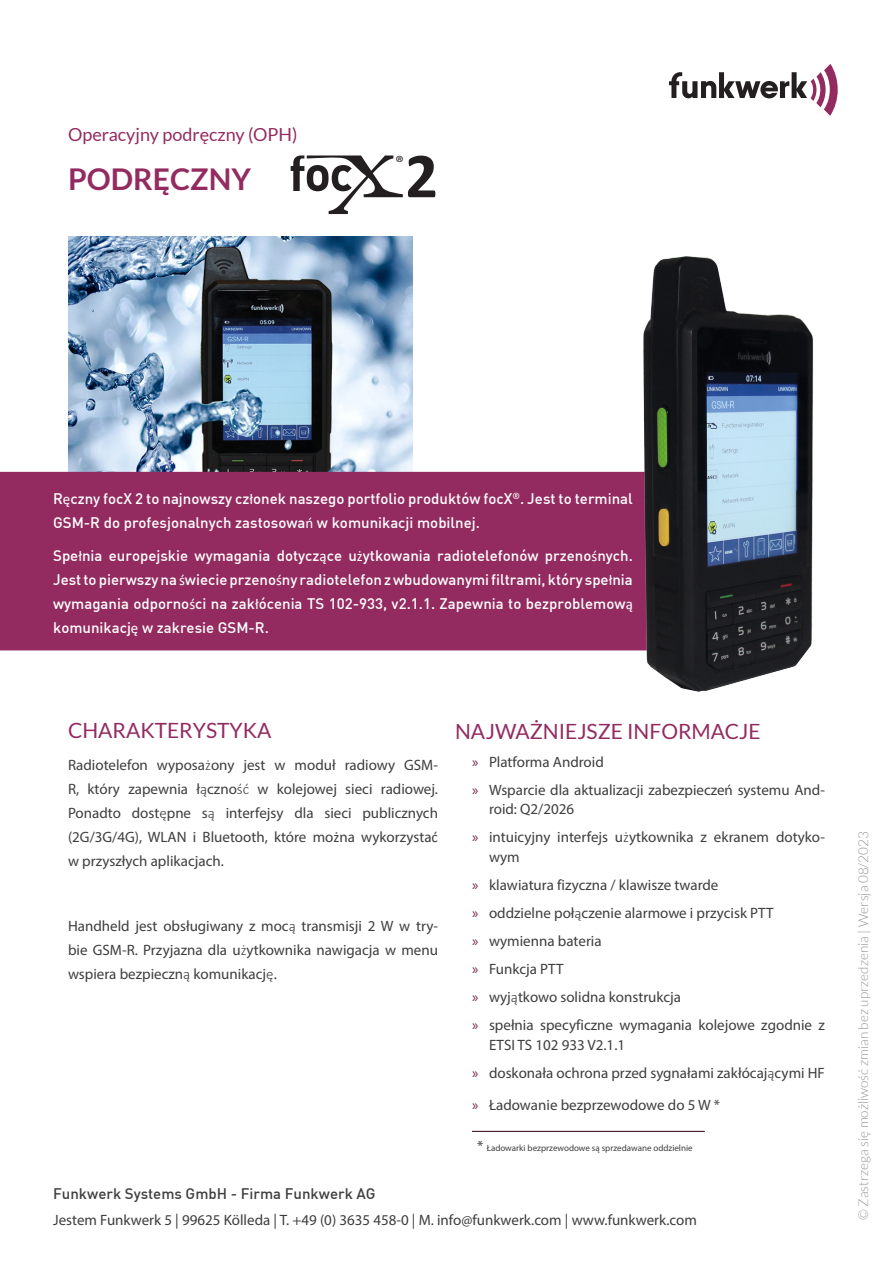
<style>
.page{position:relative;width:893px;height:1263px;background:#fff}
.page>*{position:absolute;margin:0;border:0;box-sizing:border-box;transform-origin:0 0}
.DB_-_Headline_h1{font:700 30px "Lato";color:#932b60}
.DB_-_h2{font:21px "Lato";color:#932b60}
.t1{font:19.35px "Myriad Pro";color:#231f20}
.DB_-_Subheadline{font:18px "Lato";color:#932b60}
.DB_-_Fließtext{font:15px/24px "Myriad Pro";color:#3e3e3f}
.DB_-_Teaser{font:500 15px/24px "DIN";color:#fff}
.t2{font:500 15px "DIN";color:#3e3e3f}
.t3{font:300 13.5px "Lato";color:#939598}
.DB_-_Fließtext-2{font:9px "Myriad Pro";color:#3e3e3f}
.s1{font-family:"Calibri";font-weight:400}
.s2{font-family:"Calibri";font-weight:300}
.s3{font-family:"Calibri"}
.s4{color:#75214a}
.s5{font-size:15px}
</style>
<div class="page">
<svg style="left:669px;top:64px;width:169px;height:52px"></svg>
<img style="left:68px;top:236px;width:345px;height:236px">
<div style="left:0;top:472px;width:566px;height:178px;background:#932b60"></div>
<svg style="left:291px;top:155px;width:144px;height:59px"></svg>
<img style="left:566px;top:256px;width:248px;height:436px">
<hr style="left:472px;top:1131px;width:233px;height:1px;background:#2d030a">
<p class="DB_-_Subheadline" style="left:68px;top:124px;width:231px">Operacyjny podręczny (OPH)</p>
<p class="DB_-_Headline_h1" style="left:68px;top:162px;width:185px">PODRĘCZNY</p>
<p class="t1" style="left:396px;top:150px;width:10px">®</p>
<p class="DB_-_Teaser" style="left:53px;top:486px;width:581px">R<span class="s1">ę</span>czny focX 2 to najnowszy cz<span class="s1">ł</span>onek naszego portfolio produktów focX<sup>®</sup>. Jest to terminal<br>GSM-R do profesjonalnych zastosowa<span class="s1">ń</span> w komunikacji mobilnej.</p>
<p class="DB_-_Teaser" style="left:53px;top:543px;width:581px;text-align:justify">Spe<span class="s1">ł</span>nia europejskie wymagania dotycz<span class="s1">ą</span>ce u<span class="s1">ż</span>ytkowania radiotelefonów przeno<span class="s1">ś</span>nych.<br>Jest to pierwszy na <span class="s1">ś</span>wiecie przeno<span class="s1">ś</span>ny radiotelefon z wbudowanymi filtrami, który spe<span class="s1">ł</span>nia wymagania odporno<span class="s1">ś</span>ci na zak<span class="s1">ł</span>ócenia TS 102-933, v2.1.1. Zapewnia to bezproblemow<span class="s1">ą </span>komunikacj<span class="s1">ę</span> w zakresie GSM-R.</p>
<p class="DB_-_h2" style="left:68px;top:718px;width:205px">CHARAKTERYSTYKA</p>
<p class="DB_-_Fließtext" style="left:68px;top:753px;width:371px;text-align:justify">Radiotelefon wyposa<span class="s2">ż</span>ony jest w moduł radiowy GSM-R, który zapewnia ł<span class="s2">ą</span>czno<span class="s2">ść</span> w kolejowej sieci radiowej.<br>Ponadto dost<span class="s2">ę</span>pne s<span class="s2">ą</span> interfejsy dla sieci publicznych (2G/3G/4G), WLAN i Bluetooth, które mo<span class="s3">ż</span>na wykorzysta<span class="s3">ć </span>w przyszłych aplikacjach.</p>
<p class="DB_-_Fließtext" style="left:68px;top:914px;width:371px;text-align:justify">Handheld jest obsługiwany z moc<span class="s2">ą</span> transmisji 2 W w try&shy;bie GSM-R. Przyjazna dla u<span class="s2">ż</span>ytkownika nawigacja w menu wspiera bezpieczn<span class="s2">ą</span> komunikacj<span class="s2">ę</span>.</p>
<p class="DB_-_h2" style="left:455px;top:720px;width:307px">NAJWAŻNIEJSZE INFORMACJE</p>
<p class="DB_-_Fließtext" style="left:472px;top:750px;width:133px"><span class="s4">»</span> Platforma Android</p>
<p class="DB_-_Fließtext" style="left:489px;top:780px;width:337px;line-height:19.5px;text-indent:-17px"><span class="s4">»</span> Wsparcie dla aktualizacji zabezpieczeń systemu And&shy;roid: Q2/2026</p>
<p class="DB_-_Fließtext" style="left:489px;top:827px;width:337px;line-height:19.5px;text-indent:-17px"><span class="s4">»</span> intuicyjny interfejs u<span class="s2">ż</span>ytkownika z ekranem dotyko&shy;wym</p>
<p class="DB_-_Fließtext" style="left:472px;top:873px;width:248px"><span class="s4">»</span> klawiatura fizyczna / klawisze twarde</p>
<p class="DB_-_Fließtext" style="left:472px;top:901px;width:303px"><span class="s4">»</span> oddzielne poł<span class="s2">ą</span>czenie alarmowe i przycisk PTT</p>
<p class="DB_-_Fließtext" style="left:472px;top:929px;width:131px"><span class="s4">»</span> wymienna bateria</p>
<p class="DB_-_Fließtext" style="left:472px;top:957px;width:93px"><span class="s4">»</span> Funkcja PTT</p>
<p class="DB_-_Fließtext" style="left:472px;top:985px;width:211px"><span class="s4">»</span> wyj<span class="s2">ą</span>tkowo solidna konstrukcja</p>
<p class="DB_-_Fließtext" style="left:489px;top:1015px;width:337px;line-height:19.5px;text-indent:-17px"><span class="s4">»</span> spełnia specyficzne wymagania kolejowe zgodnie z<br>ETSI TS 102 933 V2.1.1</p>
<p class="DB_-_Fließtext" style="left:472px;top:1060px;width:354px"><span class="s4">»</span> doskonała ochrona przed sygnałami zakłócaj<span class="s2">ą</span>cymi HF</p>
<p class="DB_-_Fließtext" style="left:472px;top:1093px;width:250px"><span class="s4">»</span> Ładowanie bezprzewodowe do 5 W *</p>
<p class="DB_-_Fließtext-2" style="left:477px;top:1142px;width:217px"><span class="s5">*</span> Ładowarki bezprzewodowe są sprzedawane oddzielnie</p>
<p class="t2" style="left:53px;top:1183px;width:324px">Funkwerk Systems GmbH - Firma Funkwerk AG</p>
<p class="DB_-_Fließtext" style="left:53px;top:1208px;width:645px">Jestem Funkwerk 5 | 99625 Kölleda | T. +49 (0) 3635 458-0 | M. info@funkwerk.com | www.funkwerk.com</p>
<p class="t3" style="left:856px;top:1220px;width:390px;rotate:-90deg">© Zastrzega się możliwość zmian bez uprzedzenia | Wersja 08/2023</p>
</div>
